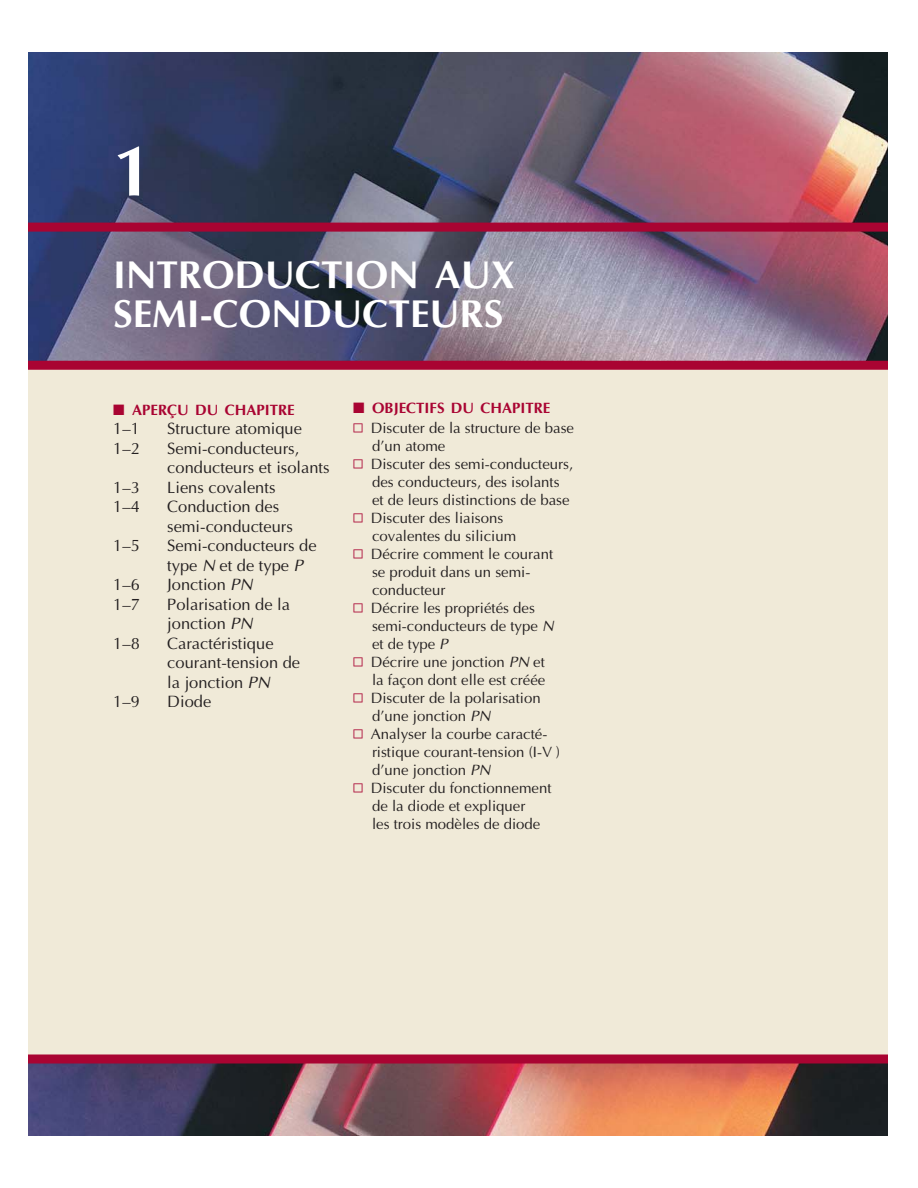
<style>
.page{position:relative;width:918px;height:1188px;background:#fff}
.page>*{position:absolute;margin:0;border:0;box-sizing:border-box;transform-origin:0 0}
.t1{font:700 72px "Optima";color:#fff}
.t2{font:700 39px/39px "Optima";color:#fff}
.t3{font:16.5px/19.5px "Optima";color:#231f20}
.t4{font:15px/19.5px "Optima";color:#231f20}
.t5{font:700 15px "Optima";color:#a90432}
.s1{font-style:italic}
.s2{color:#a90432}
.s3{font-weight:700;color:#a90432}
.s4{font-family:"Universal Newswith Comm Pi";font-size:18px;color:#a90432}
</style>
<div class="page">
<img style="left:28px;top:52px;width:859px;height:1084px">
<div style="left:28px;top:364px;width:860px;height:694px;background:#f0ead8"></div>
<div style="left:28px;top:223px;width:860px;height:9px;background:#a90432"></div>
<div style="left:28px;top:361px;width:860px;height:9px;background:#a90432"></div>
<div style="left:28px;top:1054px;width:860px;height:10px;background:#a90432"></div>
<p class="t1" style="left:113px;top:141px;width:42px">1</p>
<p class="t2" style="left:113px;top:259px;width:403px">INTRODUCTION AUX<br>SEMI-CONDUCTEURS</p>
<p class="t5" style="left:113px;top:404px;width:183px">■ APERÇU DU CHAPITRE</p>
<p class="t3" style="left:113px;top:421px;width:28px">1–1</p>
<p class="t3" style="left:167px;top:421px;width:136px">Structure atomique</p>
<p class="t3" style="left:113px;top:440px;width:28px">1–2</p>
<p class="t3" style="left:167px;top:440px;width:164px">Semi-conducteurs, conducteurs et isolants</p>
<p class="t3" style="left:113px;top:479px;width:28px">1–3</p>
<p class="t3" style="left:167px;top:479px;width:110px">Liens covalents</p>
<p class="t3" style="left:113px;top:499px;width:28px">1–4</p>
<p class="t3" style="left:167px;top:499px;width:127px">Conduction des semi-conducteurs</p>
<p class="t3" style="left:113px;top:538px;width:28px">1–5</p>
<p class="t3" style="left:167px;top:538px;width:151px">Semi-conducteurs de type <span class="s1">N</span> et de type <span class="s1">P</span></p>
<p class="t3" style="left:113px;top:577px;width:28px">1–6</p>
<p class="t3" style="left:167px;top:577px;width:87px">Jonction <span class="s1">PN</span></p>
<p class="t3" style="left:113px;top:596px;width:28px">1–7</p>
<p class="t3" style="left:167px;top:596px;width:124px">Polarisation de la jonction <span class="s1">PN</span></p>
<p class="t3" style="left:113px;top:635px;width:28px">1–8</p>
<p class="t3" style="left:167px;top:635px;width:134px">Caractéristique courant-tension de la jonction <span class="s1">PN</span></p>
<p class="t3" style="left:113px;top:694px;width:28px">1–9</p>
<p class="t3" style="left:167px;top:694px;width:46px">Diode</p>
<p class="t4" style="left:353px;top:400px;width:222px"><span class="s2">■</span> <span class="s3">OBJECTIFS DU CHAPITRE<br></span><span class="s4">▫</span> Discuter de la structure de base</p>
<p class="t4" style="left:372px;top:437px;width:75px">d’un atome</p>
<p class="t4" style="left:353px;top:455px;width:222px"><span class="s4">▫</span> Discuter des semi-conducteurs,</p>
<p class="t4" style="left:372px;top:473px;width:189px">des conducteurs, des isolants</p>
<p class="t4" style="left:372px;top:491px;width:199px">et de leurs distinctions de base</p>
<p class="t4" style="left:353px;top:509px;width:152px"><span class="s4">▫</span> Discuter des liaisons</p>
<p class="t4" style="left:372px;top:527px;width:146px">covalentes du silicium</p>
<p class="t4" style="left:353px;top:545px;width:202px"><span class="s4">▫</span> Décrire comment le courant</p>
<p class="t4" style="left:372px;top:563px;width:160px">se produit dans un semi-</p>
<p class="t4" style="left:372px;top:581px;width:75px">conducteur</p>
<p class="t4" style="left:353px;top:599px;width:183px"><span class="s4">▫</span> Décrire les propriétés des</p>
<p class="t4" style="left:372px;top:617px;width:183px">semi-conducteurs de type <span class="s1">N</span></p>
<p class="t4" style="left:372px;top:635px;width:77px">et de type <span class="s1">P</span></p>
<p class="t4" style="left:353px;top:653px;width:193px"><span class="s4">▫</span> Décrire une jonction <span class="s1">PN</span> et</p>
<p class="t4" style="left:372px;top:671px;width:175px">la façon dont elle est créée</p>
<p class="t4" style="left:353px;top:689px;width:189px"><span class="s4">▫</span> Discuter de la polarisation</p>
<p class="t4" style="left:372px;top:707px;width:120px">d’une jonction <span class="s1">PN</span></p>
<p class="t4" style="left:353px;top:725px;width:196px"><span class="s4">▫</span> Analyser la courbe caracté-</p>
<p class="t4" style="left:372px;top:743px;width:189px">ristique courant-tension (I-V )</p>
<p class="t4" style="left:372px;top:761px;width:120px">d’une jonction <span class="s1">PN</span></p>
<p class="t4" style="left:353px;top:779px;width:200px"><span class="s4">▫</span> Discuter du fonctionnement</p>
<p class="t4" style="left:372px;top:797px;width:155px">de la diode et expliquer</p>
<p class="t4" style="left:372px;top:815px;width:170px">les trois modèles de diode</p>
</div>
